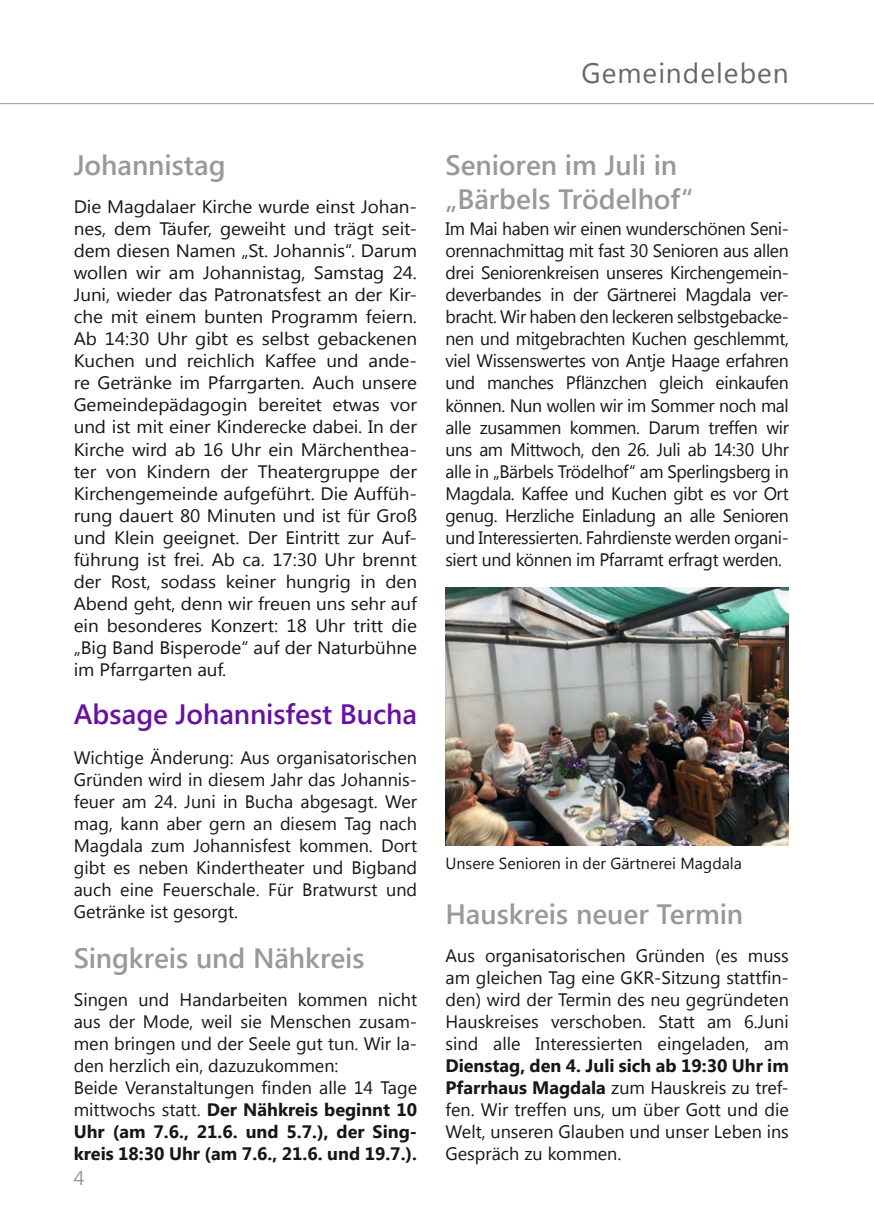
<style>
.page{position:relative;width:874px;height:1225px;background:#fff}
.page>*{position:absolute;margin:0;border:0;box-sizing:border-box;transform-origin:0 0}
.t1{font:600 28px/33.6px "Segoe UI";color:#999}
.t2{font:600 28px "Segoe UI";color:#6711a3}
.t3{font:28px "Segoe UI";letter-spacing:.04em;color:#686868}
.t4{font:20px "Segoe UI";color:#999}
.t5{font:18px/22px "Segoe UI";color:#151616;text-align:justify}
.t6{font:18px/22px "Segoe UI";color:#151616;text-align:justify;scale:1.05 1}
.t7{font:16px "Segoe UI";color:#151616}
.s1{font-weight:700}
</style>
<div class="page">
<hr style="left:0;top:103px;width:873px;height:1px;background:#999">
<img style="left:445px;top:587px;width:343px;height:258px">
<h1 class="t3" style="left:581px;top:54px;width:209px">Gemeindeleben</h1>
<h1 class="t1" style="left:74px;top:146px;width:153px">Johannistag</h1>
<p class="t6" style="left:74px;top:195px;width:328px">Die Magdalaer Kirche wurde einst Johan&shy;nes, dem Täufer, geweiht und trägt seit&shy;dem diesen Namen „St. Johannis“. Darum wollen wir am Johannistag, Samstag 24.<br>Juni, wieder das Patronatsfest an der Kir&shy;che mit einem bunten Programm feiern.<br>Ab 14:30 Uhr gibt es selbst gebackenen Kuchen und reichlich Kaffee und ande&shy;re Getränke im Pfarrgarten. Auch unsere Gemeindepädagogin bereitet etwas vor und ist mit einer Kinderecke dabei. In der Kirche wird ab 16 Uhr ein Märchenthea&shy;ter von Kindern der Theatergruppe der Kirchengemeinde aufgeführt. Die Auffüh&shy;rung dauert 80 Minuten und ist für Groß und Klein geeignet. Der Eintritt zur Auf&shy;führung ist frei. Ab ca. 17:30 Uhr brennt der Rost, sodass keiner hungrig in den Abend geht, denn wir freuen uns sehr auf ein besonderes Konzert: 18 Uhr tritt die „Big Band Bisperode“ auf der Naturbühne im Pfarrgarten auf.</p>
<h1 class="t2" style="left:74px;top:687px;width:345px">Absage Johannisfest Bucha</h1>
<p class="t5" style="left:74px;top:745px;width:345px">Wichtige Änderung: Aus organisatorischen Gründen wird in diesem Jahr das Johannis&shy;feuer am 24. Juni in Bucha abgesagt. Wer mag, kann aber gern an diesem Tag nach Magdala zum Johannisfest kommen. Dort gibt es neben Kindertheater und Bigband auch eine Feuerschale. Für Bratwurst und Getränke ist gesorgt.</p>
<h1 class="t1" style="left:74px;top:938px;width:292px">Singkreis und Nähkreis</h1>
<p class="t5" style="left:74px;top:987px;width:344px;text-align:left">Singen und Handarbeiten kommen nicht aus der Mode, weil sie Menschen zusam&shy;men bringen und der Seele gut tun. Wir la&shy;den herzlich ein, dazuzukommen:<br>Beide Veranstaltungen finden alle 14 Tage mittwochs statt. <span class="s1">Der Nähkreis beginnt 10<br>Uhr (am 7.6., 21.6. und 5.7.), der Sing&shy;kreis 18:30 Uhr (am 7.6., 21.6. und 19.7.).</span></p>
<p class="t4" style="left:74px;top:1164px;width:12px">4</p>
<h1 class="t1" style="left:445px;top:146px;width:249px">Senioren im Juli in „Bärbels Trödelhof“</h1>
<p class="t5" style="left:445px;top:217px;width:345px">Im Mai haben wir einen wunderschönen Seni&shy;orennachmittag mit fast 30 Senioren aus allen drei Seniorenkreisen unseres Kirchengemein&shy;deverbandes in der Gärtnerei Magdala ver&shy;bracht. Wir haben den leckeren selbstgebacke&shy;nen und mitgebrachten Kuchen geschlemmt, viel Wissenswertes von Antje Haage erfahren und manches Pflänzchen gleich einkaufen können. Nun wollen wir im Sommer noch mal alle zusammen kommen. Darum treffen wir uns am Mittwoch, den 26. Juli ab 14:30 Uhr alle in „Bärbels Trödelhof“ am Sperlingsberg in Magdala. Kaffee und Kuchen gibt es vor Ort genug. Herzliche Einladung an alle Senioren und Interessierten. Fahrdienste werden organi&shy;siert und können im Pfarramt erfragt werden.</p>
<p class="t7" style="left:445px;top:852px;width:298px">Unsere Senioren in der Gärtnerei Magdala</p>
<h1 class="t1" style="left:445px;top:894px;width:299px">Hauskreis neuer Termin</h1>
<p class="t5" style="left:445px;top:943px;width:344px">Aus organisatorischen Gründen (es muss am gleichen Tag eine GKR-Sitzung stattfin&shy;den) wird der Termin des neu gegründeten Hauskreises verschoben. Statt am 6.Juni sind alle Interessierten eingeladen, am</p>
<p class="t5" style="left:445px;top:1053px;width:345px"><span class="s1">Dienstag, den 4. Juli sich ab 19:30 Uhr im Pfarrhaus Magdala</span> zum Hauskreis zu tref&shy;fen. Wir treffen uns, um über Gott und die Welt, unseren Glauben und unser Leben ins Gespräch zu kommen.</p>
</div>
